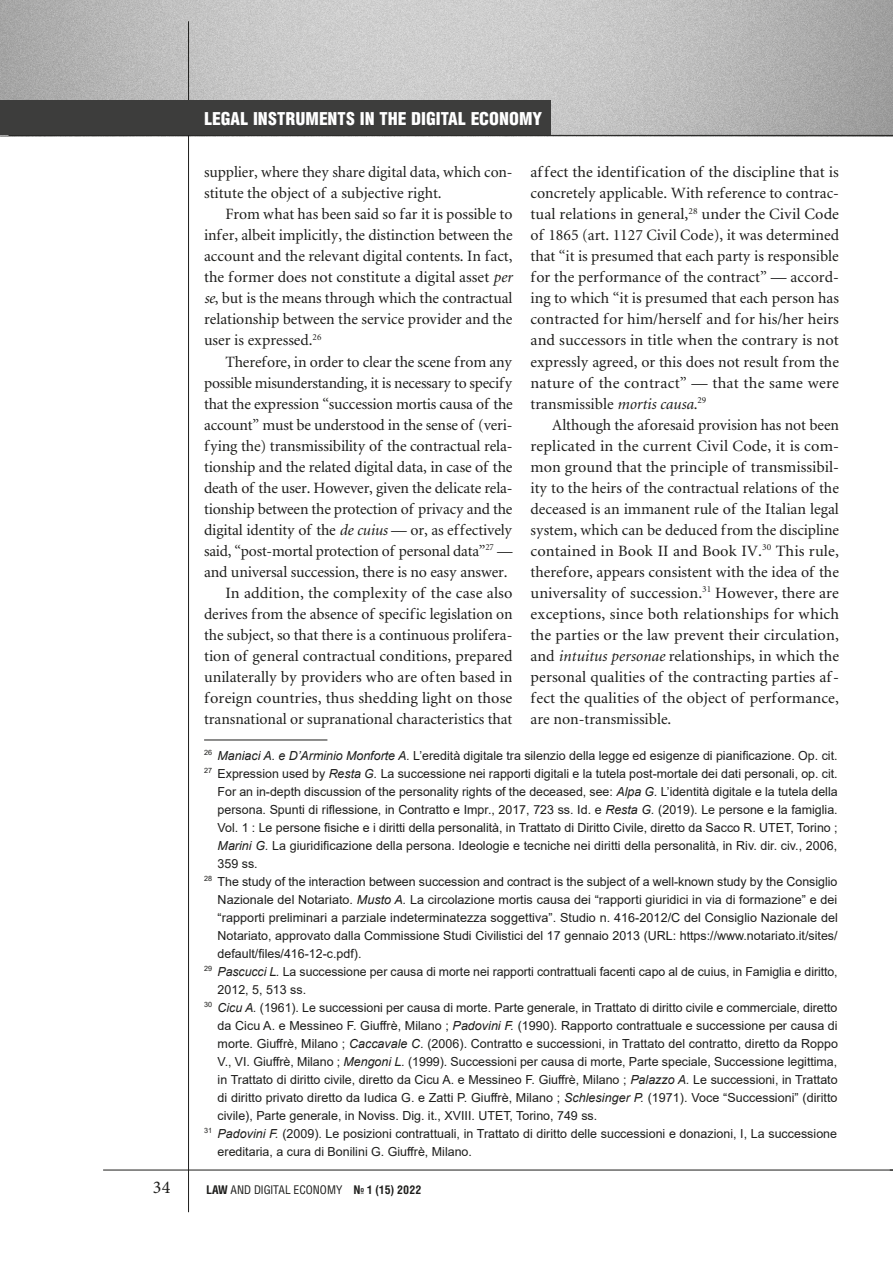
<style>
.page{position:relative;width:893px;height:1276px;background:#fff}
.page>*{position:absolute;margin:0;border:0;box-sizing:border-box;transform-origin:0 0}
.t1{font:18px "Helios Cond Black C";color:#fff}
.t2{font:18px "Minion Pro";color:#1d1d1b}
.t3{font:15.45px/21px "Miniature";letter-spacing:-.005em;color:#1d1d1b;text-align:justify}
.t4{font:12.45px "Arial";color:#1d1d1b}
.t5{font:12px "Helios Cond C";color:#1d1d1b}
.s1{font-style:italic}
.s2{font-weight:700}
</style>
<div class="page">
<img style="left:0;top:0;width:893px;height:136px">
<hr style="left:9px;top:135px;width:884px;height:1px;background:#1d1d1b">
<hr style="left:188px;top:21px;width:1px;height:1191px;background:#1d1d1b">
<hr style="left:103px;top:1169px;width:790px;height:1px;background:#1d1d1b">
<div style="left:0;top:101px;width:551px;height:34px;background:#3d3d3c"></div>
<hr style="left:204px;top:739px;width:123px;height:1px;background:#1d1d1b">
<p class="t1" style="left:204px;top:108px;width:340px">LEGAL INSTRUMENTS IN THE DIGITAL ECONOMY</p>
<p class="t3" style="left:531px;top:163px;width:310px">affect the identification of the discipline that is concretely applicable. With reference to contrac&shy;tual relations in general,<sup>28</sup> under the Civil Code of 1865 (art. 1127 Civil Code), it was determined that “it is presumed that each party is responsible for the performance of the contract” — accord&shy;ing to which “it is presumed that each person has contracted for him/herself and for his/her heirs and successors in title when the contrary is not expressly agreed, or this does not result from the nature of the contract” — that the same were transmissible <span class="s1">mortis causa</span>.<sup>29</sup></p>
<p class="t3" style="left:531px;top:415px;width:310px;text-indent:21px">Although the aforesaid provision has not been replicated in the current Civil Code, it is com&shy;mon ground that the principle of transmissibil&shy;ity to the heirs of the contractual relations of the deceased is an immanent rule of the Italian legal system, which can be deduced from the discipline contained in Book II and Book IV.<sup>30</sup> This rule, therefore, appears consistent with the idea of the universality of succession.<sup>31</sup> However, there are exceptions, since both relationships for which the parties or the law prevent their circulation, and <span class="s1">intuitus personae</span> relationships, in which the personal qualities of the contracting parties af&shy;fect the qualities of the object of performance, are non-transmissible.</p>
<p class="t4" style="left:204px;top:748px;width:635px"><sup>26</sup> <span class="s1">Maniaci A. e D’Arminio Monforte A.</span> L’eredità digitale tra silenzio della legge ed esigenze di pianificazione. Op. cit.</p>
<p class="t4" style="left:204px;top:766px;width:635px"><sup>27</sup> Expression used by <span class="s1">Resta G.</span> La successione nei rapporti digitali e la tutela post-mortale dei dati personali, op. cit.</p>
<p class="t4" style="left:218px;top:784px;width:621px">For an in-depth discussion of the personality rights of the deceased, see: <span class="s1">Alpa G.</span> L’identità digitale e la tutela della</p>
<p class="t4" style="left:218px;top:802px;width:622px">persona. Spunti di riflessione, in Contratto e Impr., 2017, 723 ss. Id. e <span class="s1">Resta G.</span> (2019). Le persone e la famiglia.</p>
<p class="t4" style="left:218px;top:820px;width:622px">Vol. 1 : Le persone fisiche e i diritti della personalità, in Trattato di Diritto Civile, diretto da Sacco R. UTET, Torino ;</p>
<p class="t4" style="left:218px;top:838px;width:621px"><span class="s1">Marini G.</span> La giuridificazione della persona. Ideologie e tecniche nei diritti della personalità, in Riv. dir. civ., 2006,</p>
<p class="t4" style="left:218px;top:856px;width:42px">359 ss.</p>
<p class="t4" style="left:204px;top:874px;width:635px"><sup>28</sup> The study of the interaction between succession and contract is the subject of a well-known study by the Consiglio</p>
<p class="t4" style="left:218px;top:892px;width:621px">Nazionale del Notariato. <span class="s1">Musto A.</span> La circolazione mortis causa dei “rapporti giuridici in via di formazione” e dei</p>
<p class="t4" style="left:218px;top:910px;width:622px">“rapporti preliminari a parziale indeterminatezza soggettiva”. Studio n. 416-2012/C del Consiglio Nazionale del</p>
<p class="t4" style="left:218px;top:928px;width:621px">Notariato, approvato dalla Commissione Studi Civilistici del 17 gennaio 2013 (URL: https://www.notariato.it/sites/</p>
<p class="t4" style="left:218px;top:946px;width:145px">default/files/416-12-c.pdf).</p>
<p class="t4" style="left:204px;top:964px;width:635px"><sup>29</sup> <span class="s1">Pascucci L.</span> La successione per causa di morte nei rapporti contrattuali facenti capo al de cuius, in Famiglia e diritto,</p>
<p class="t4" style="left:218px;top:982px;width:90px">2012, 5, 513 ss.</p>
<p class="t4" style="left:204px;top:1000px;width:635px"><sup>30</sup> <span class="s1">Cicu A.</span> (1961). Le successioni per causa di morte. Parte generale, in Trattato di diritto civile e commerciale, diretto</p>
<p class="t4" style="left:218px;top:1018px;width:622px">da Cicu A. e Messineo F. Giuffrè, Milano ; <span class="s1">Padovini F.</span> (1990). Rapporto contrattuale e successione per causa di</p>
<p class="t4" style="left:218px;top:1036px;width:622px">morte. Giuffrè, Milano ; <span class="s1">Caccavale C.</span> (2006). Contratto e successioni, in Trattato del contratto, diretto da Roppo</p>
<p class="t4" style="left:218px;top:1054px;width:621px">V., VI. Giuffrè, Milano ; <span class="s1">Mengoni L.</span> (1999). Successioni per causa di morte, Parte speciale, Successione legittima,</p>
<p class="t4" style="left:218px;top:1072px;width:622px">in Trattato di diritto civile, diretto da Cicu A. e Messineo F. Giuffrè, Milano ; <span class="s1">Palazzo A.</span> Le successioni, in Trattato</p>
<p class="t4" style="left:218px;top:1090px;width:621px">di diritto privato diretto da Iudica G. e Zatti P. Giuffrè, Milano ; <span class="s1">Schlesinger P.</span> (1971). Voce “Successioni” (diritto</p>
<p class="t4" style="left:218px;top:1108px;width:381px">civile), Parte generale, in Noviss. Dig. it., XVIII. UTET, Torino, 749 ss.</p>
<p class="t4" style="left:204px;top:1126px;width:635px"><sup>31</sup> <span class="s1">Padovini F.</span> (2009). Le posizioni contrattuali, in Trattato di diritto delle successioni e donazioni, I, La successione</p>
<p class="t4" style="left:218px;top:1144px;width:256px">ereditaria, a cura di Bonilini G. Giuffrè, Milano.</p>
<p class="t3" style="left:204px;top:163px;width:310px">supplier, where they share digital data, which con&shy;stitute the object of a subjective right.</p>
<p class="t3" style="left:204px;top:205px;width:310px;text-indent:21px">From what has been said so far it is possible to infer, albeit implicitly, the distinction between the account and the relevant digital contents. In fact, the former does not constitute a digital asset <span class="s1">per se</span>, but is the means through which the contractual relationship between the service provider and the user is expressed.<sup>26</sup></p>
<p class="t3" style="left:225px;top:352px;width:289px">Therefore, in order to clear the scene from any</p>
<p class="t3" style="left:204px;top:373px;width:310px">possible misunderstanding, it is necessary to specify</p>
<p class="t3" style="left:204px;top:394px;width:310px">that the expression “succession mortis causa of the</p>
<p class="t3" style="left:204px;top:415px;width:310px">account” must be understood in the sense of (veri-</p>
<p class="t3" style="left:204px;top:436px;width:310px">fying the) transmissibility of the contractual rela-</p>
<p class="t3" style="left:204px;top:457px;width:310px">tionship and the related digital data, in case of the</p>
<p class="t3" style="left:204px;top:478px;width:310px">death of the user. However, given the delicate rela-</p>
<p class="t3" style="left:204px;top:499px;width:310px">tionship between the protection of privacy and the</p>
<p class="t3" style="left:204px;top:520px;width:310px">digital identity of the <span class="s1">de cuius</span> — or, as effectively</p>
<p class="t3" style="left:204px;top:541px;width:310px">said, “post-mortal protection of personal data”<sup>27</sup> —</p>
<p class="t3" style="left:204px;top:562px;width:305px">and universal succession, there is no easy answer.</p>
<p class="t3" style="left:225px;top:583px;width:289px">In addition, the complexity of the case also</p>
<p class="t3" style="left:204px;top:604px;width:310px">derives from the absence of specific legislation on</p>
<p class="t3" style="left:204px;top:625px;width:310px">the subject, so that there is a continuous prolifera-</p>
<p class="t3" style="left:204px;top:646px;width:310px">tion of general contractual conditions, prepared</p>
<p class="t3" style="left:204px;top:667px;width:310px">unilaterally by providers who are often based in</p>
<p class="t3" style="left:204px;top:688px;width:310px">foreign countries, thus shedding light on those</p>
<p class="t3" style="left:204px;top:709px;width:310px">transnational or supranational characteristics that</p>
<p class="t2" style="left:153px;top:1175px;width:19px">34</p>
<p class="t5" style="left:207px;top:1182px;width:216px"><span class="s2">LAW</span> AND DIGITAL ECONOMY <span class="s2">№ 1 (15) 2022</span></p>
</div>
